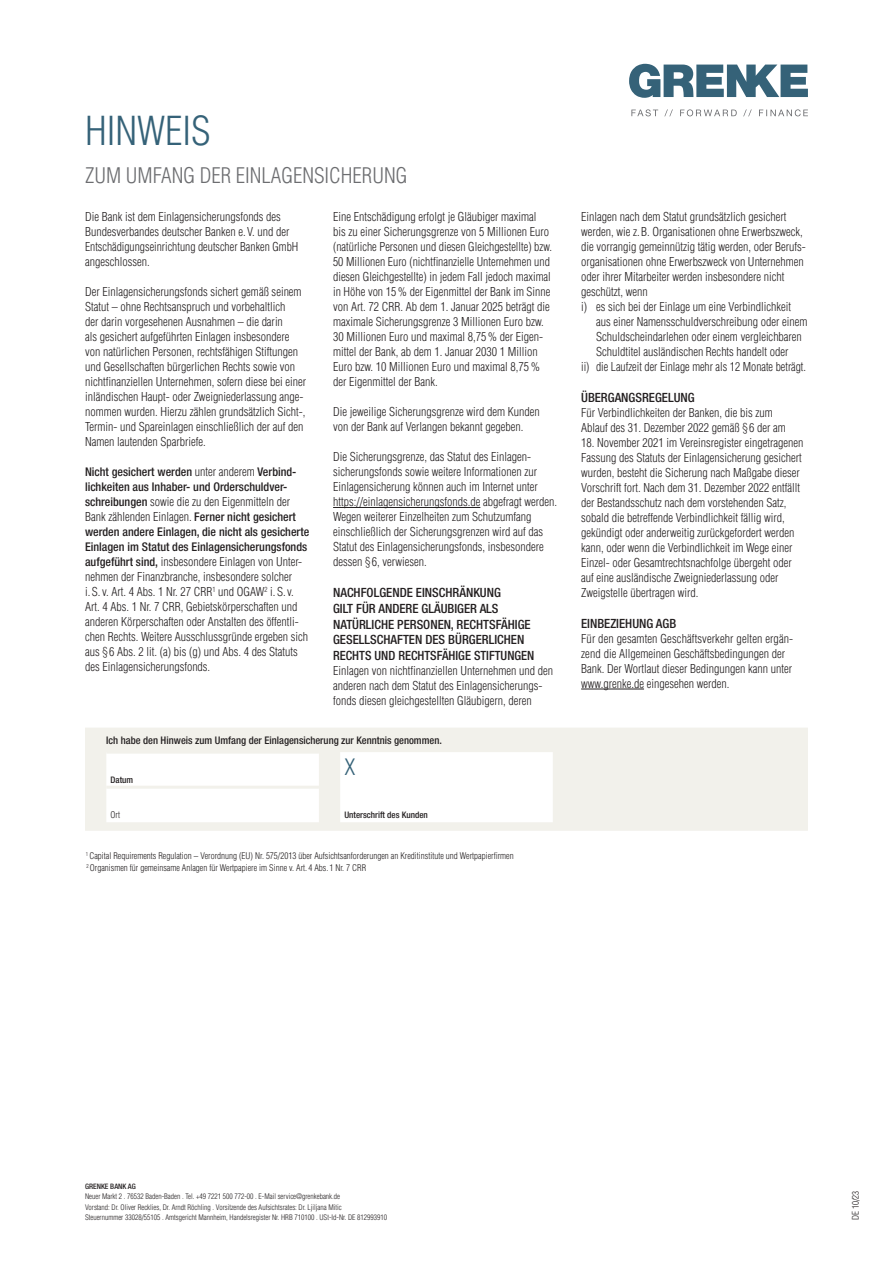
<style>
.page{position:relative;width:893px;height:1263px;background:#fff}
.page>*{position:absolute;margin:0;border:0;box-sizing:border-box;transform-origin:0 0}
.GRENKE__Vertragsart{font:300 condensed 39px "Helvetica LT Pro";color:#356278}
.t1{font:300 condensed 22.05px "Helvetica LT Pro";color:#356278}
.GRENKE__Vertragsart___Ergänzung{font:300 condensed 21px "Helvetica LT Pro";color:#6c6d70}
.GRENKE__Kasten___Headline{font:500 condensed 12.75px/15.8px "Helvetica Neue LT Pro";color:#231f20}
.GRENKE__AGB___Copy___Groß{font:300 condensed 12px/15px "Helvetica LT Pro";color:#231f20}
.GRENKE__Kasten___Copy___LINKS{font:500 condensed 10.5px "Helvetica Neue LT Pro";color:#231f20}
.GRENKE__Kasten___Fußnote___RECHTS{font:300 condensed 9px "Helvetica LT Pro";color:#231f20}
.GRENKE__Kasten___Fußnote___LINKS{font:500 condensed 9px "Helvetica Neue LT Pro";color:#231f20}
.GRENKE__Kasten___Fußnote___LINKS-2{font:300 condensed 9px "Helvetica LT Pro";color:#231f20}
.t2{font:300 condensed 7.5px/10.5px "Helvetica LT Pro";color:#231f20}
.t3{font:500 condensed 7.5px "Helvetica Neue LT Pro";color:#231f20}
.s1{font-family:"Helvetica Neue LT Pro";font-weight:500}
</style>
<div class="page">
<hr style="left:333px;top:507px;width:147px;height:1px;background:#231f20">
<hr style="left:581px;top:689px;width:63px;height:1px;background:#231f20">
<svg style="left:85px;top:728px;width:723px;height:103px;fill:#f2f1eb"></svg>
<hr style="left:106px;top:751px;width:213px;height:3px;background:#f2f1eb">
<hr style="left:106px;top:786px;width:213px;height:3px;background:#f2f1eb">
<svg style="left:629px;top:64px;width:179px;height:34px"></svg>
<svg style="left:631px;top:109px;width:177px;height:7px"></svg>
<p class="GRENKE__Vertragsart" style="left:85px;top:107px;width:127px">HINWEIS</p>
<p class="GRENKE__Vertragsart___Ergänzung" style="left:85px;top:162px;width:324px">ZUM UMFANG DER EINLAGENSICHERUNG</p>
<p class="GRENKE__AGB___Copy___Groß" style="left:85px;top:209px;width:215px">Die Bank ist dem Einlagensicherungsfonds des Bundesverbandes deutscher Banken e.V. und der Entschädigungseinrichtung deutscher Banken GmbH angeschlossen.</p>
<p class="GRENKE__AGB___Copy___Groß" style="left:85px;top:284px;width:223px">Der Einlagensicherungsfonds sichert gemäß seinem Statut – ohne Rechtsanspruch und vorbehaltlich<br>der darin vorgesehenen Ausnahmen – die darin<br>als gesichert aufgeführten Einlagen insbesondere von natürlichen Personen, rechtsfähigen Stiftungen und Gesellschaften bürgerlichen Rechts sowie von nichtfinanziellen Unternehmen, sofern diese bei einer inländischen Haupt- oder Zweigniederlassung ange&shy;nommen wurden. Hierzu zählen grundsätzlich Sicht-, Termin- und Spareinlagen einschließlich der auf den Namen lautenden Sparbriefe.</p>
<p class="GRENKE__AGB___Copy___Groß" style="left:85px;top:464px;width:226px"><span class="s1">Nicht gesichert werden</span> unter anderem <span class="s1">Verbind&shy;lichkeiten aus Inhaber- und Orderschuldver&shy;schreibungen</span> sowie die zu den Eigenmitteln der Bank zählenden Einlagen. <span class="s1">Ferner nicht gesichert werden andere Einlagen, die nicht als gesicherte Einlagen im Statut des Einlagensicherungsfonds aufgeführt sind,</span> insbesondere Einlagen von Unter&shy;nehmen der Finanzbranche, insbesondere solcher<br>i. S.v. Art. 4 Abs. 1 Nr. 27 CRR<sup>1</sup> und OGAW<sup>2</sup> i. S.v.<br>Art. 4 Abs. 1 Nr. 7 CRR, Gebietskörperschaften und anderen Körperschaften oder Anstalten des öffentli&shy;chen Rechts. Weitere Ausschlussgründe ergeben sich aus § 6 Abs. 2 lit. (a) bis (g) und Abs. 4 des Statuts des Einlagensicherungsfonds.</p>
<p class="GRENKE__AGB___Copy___Groß" style="left:333px;top:209px;width:221px">Eine Entschädigung erfolgt je Gläubiger maximal<br>bis zu einer Sicherungsgrenze von 5 Millionen Euro (natürliche Personen und diesen Gleichgestellte) bzw.<br>50 Millionen Euro (nichtfinanzielle Unternehmen und diesen Gleichgestellte) in jedem Fall jedoch maximal in Höhe von 15% der Eigenmittel der Bank im Sinne von Art. 72 CRR. Ab dem 1. Januar 2025 beträgt die maximale Sicherungsgrenze 3 Millionen Euro bzw.<br>30 Millionen Euro und maximal 8,75% der Eigen&shy;mittel der Bank, ab dem 1. Januar 2030 1 Million Euro bzw. 10 Millionen Euro und maximal 8,75% der Eigenmittel der Bank.</p>
<p class="GRENKE__AGB___Copy___Groß" style="left:333px;top:404px;width:208px">Die jeweilige Sicherungsgrenze wird dem Kunden von der Bank auf Verlangen bekannt gegeben.</p>
<p class="GRENKE__AGB___Copy___Groß" style="left:333px;top:449px;width:225px">Die Sicherungsgrenze, das Statut des Einlagen&shy;sicherungsfonds sowie weitere Informationen zur Einlagensicherung können auch im Internet unter https://einlagensicherungsfonds.de abgefragt werden.<br>Wegen weiterer Einzelheiten zum Schutzumfang einschließlich der Sicherungsgrenzen wird auf das Statut des Einlagensicherungsfonds, insbesondere dessen § 6, verwiesen.</p>
<p class="GRENKE__Kasten___Headline" style="left:333px;top:584px;width:203px">NACHFOLGENDE EINSCHRÄNKUNG<br>GILT FÜR ANDERE GLÄUBIGER ALS NATÜRLICHE PERSONEN, RECHTSFÄHIGE GESELLSCHAFTEN DES BÜRGERLICHEN RECHTS UND RECHTSFÄHIGE STIFTUNGEN</p>
<p class="GRENKE__AGB___Copy___Groß" style="left:333px;top:663px;width:221px">Einlagen von nichtfinanziellen Unternehmen und den anderen nach dem Statut des Einlagensicherungs&shy;fonds diesen gleichgestellten Gläubigern, deren</p>
<p class="GRENKE__Kasten___Copy___LINKS" style="left:106px;top:733px;width:337px">Ich habe den Hinweis zum Umfang der Einlagensicherung zur Kenntnis genommen.</p>
<p class="GRENKE__Kasten___Fußnote___LINKS" style="left:111px;top:774px;width:24px">Datum</p>
<p class="t1" style="left:344px;top:753px;width:13px">X</p>
<p class="GRENKE__Kasten___Fußnote___LINKS-2" style="left:111px;top:809px;width:11px">Ort</p>
<p class="GRENKE__Kasten___Fußnote___LINKS" style="left:344px;top:809px;width:85px">Unterschrift des Kunden</p>
<p class="GRENKE__Kasten___Fußnote___RECHTS" style="left:86px;top:849px;width:429px"><sup>1</sup> Capital Requirements Regulation – Verordnung (EU) Nr. 575/2013 über Aufsichtsanforderungen an Kreditinstitute und Wertpapierfirmen</p>
<p class="GRENKE__Kasten___Fußnote___RECHTS" style="left:86px;top:861px;width:281px"><sup>2</sup> Organismen für gemeinsame Anlagen für Wertpapiere im Sinne v. Art. 4 Abs. 1 Nr. 7 CRR</p>
<p class="GRENKE__AGB___Copy___Groß" style="left:581px;top:209px;width:226px">Einlagen nach dem Statut grundsätzlich gesichert werden, wie z.B. Organisationen ohne Erwerbszweck, die vorrangig gemeinnützig tätig werden, oder Berufs&shy;organisationen ohne Erwerbszweck von Unternehmen oder ihrer Mitarbeiter werden insbesondere nicht geschützt, wenn</p>
<p class="GRENKE__AGB___Copy___Groß" style="left:596px;top:299px;width:213px;text-indent:-15px">i) es sich bei der Einlage um eine Verbindlichkeit aus einer Namensschuldverschreibung oder einem Schuldscheindarlehen oder einem vergleichbaren Schuldtitel ausländischen Rechts handelt oder</p>
<p class="GRENKE__AGB___Copy___Groß" style="left:581px;top:359px;width:226px">ii) die Laufzeit der Einlage mehr als 12 Monate beträgt.</p>
<p class="GRENKE__Kasten___Headline" style="left:581px;top:389px;width:115px">ÜBERGANGSREGELUNG</p>
<p class="GRENKE__AGB___Copy___Groß" style="left:581px;top:405px;width:206px">Für Verbindlichkeiten der Banken, die bis zum<br>Ablauf des 31. Dezember 2022 gemäß § 6 der am</p>
<p class="GRENKE__AGB___Copy___Groß" style="left:581px;top:435px;width:224px">18. November 2021 im Vereinsregister eingetragenen Fassung des Statuts der Einlagensicherung gesichert wurden, besteht die Sicherung nach Maßgabe dieser Vorschrift fort. Nach dem 31. Dezember 2022 entfällt der Bestandsschutz nach dem vorstehenden Satz, sobald die betreffende Verbindlichkeit fällig wird, gekündigt oder anderweitig zurückgefordert werden kann, oder wenn die Verbindlichkeit im Wege einer Einzel- oder Gesamtrechtsnachfolge übergeht oder auf eine ausländische Zweigniederlassung oder Zweigstelle übertragen wird.</p>
<p class="GRENKE__Kasten___Headline" style="left:581px;top:615px;width:97px">EINBEZIEHUNG AGB</p>
<p class="GRENKE__AGB___Copy___Groß" style="left:581px;top:631px;width:213px">Für den gesamten Geschäftsverkehr gelten ergän&shy;zend die Allgemeinen Geschäftsbedingungen der Bank. Der Wortlaut dieser Bedingungen kann unter www.grenke.de eingesehen werden.</p>
<p class="t3" style="left:85px;top:1182px;width:52px">GRENKE BANK AG</p>
<p class="t2" style="left:85px;top:1191px;width:304px">Neuer Markt 2 . 76532 Baden-Baden . Tel. +49 7221 500 772-00 . E-Mail service@grenkebank.de<br>Vorstand: Dr. Oliver Recklies, Dr. Arndt Röchling . Vorsitzende des Aufsichtsrates: Dr. Ljiljana Mitic<br>Steuernummer 33028/55105 . Amtsgericht Mannheim, Handelsregister Nr. HRB 710100 . USt-Id-Nr. DE 812993910</p>
<p class="GRENKE__Kasten___Fußnote___LINKS-2" style="left:850px;top:1220px;width:31px;rotate:-90deg">DE 10/23</p>
</div>
